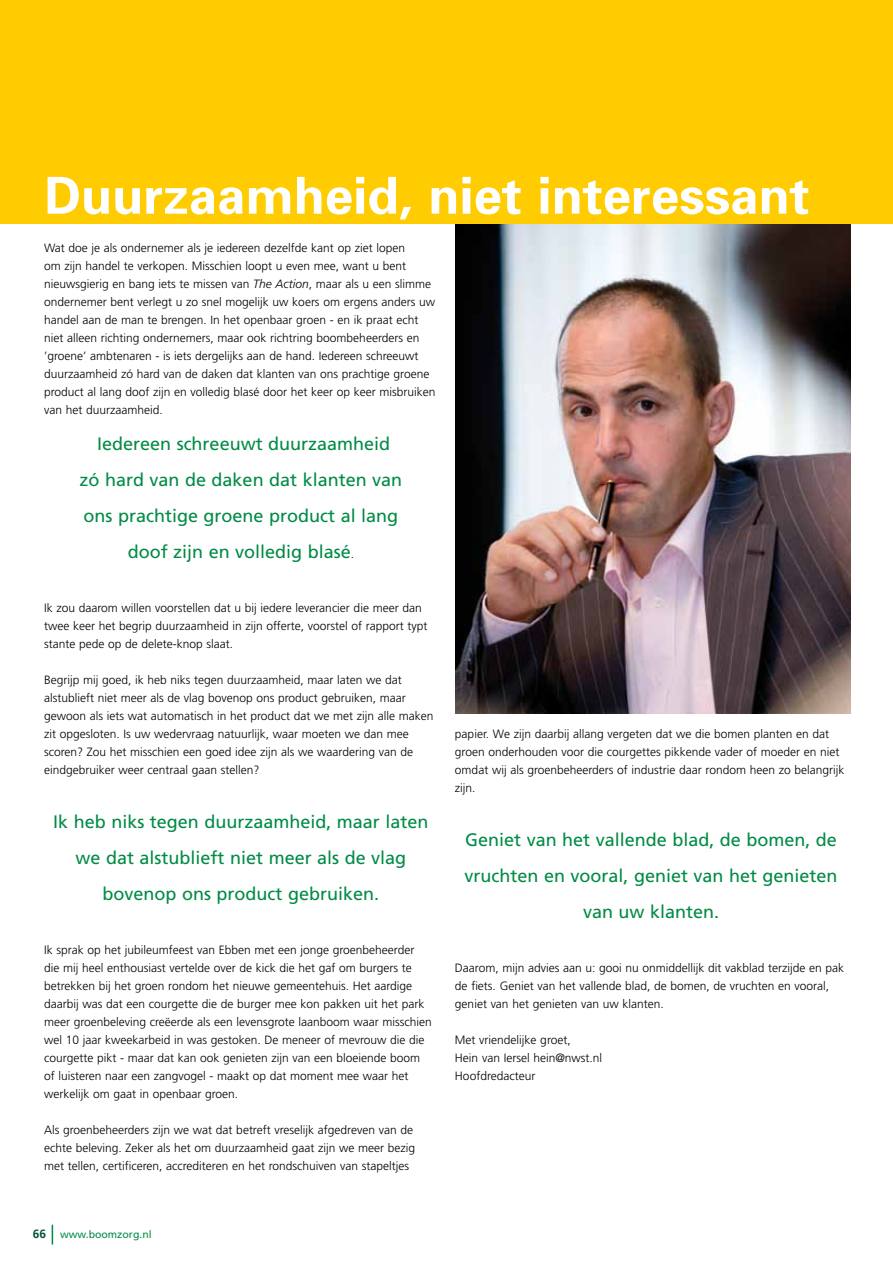
<style>
.page{position:relative;width:893px;height:1263px;background:#fff}
.page>*{position:absolute;margin:0;border:0;box-sizing:border-box;transform-origin:0 0}
.t1{font:700 51px "Univers";color:#fff}
.t2{font:18px/36px "Frutiger";color:#008b45;text-align:center}
.t3{font:300 12px/18px "Frutiger";color:#000}
.t4{font:10.5px "Frutiger";color:#008b45}
.s1{font-style:italic}
.s2{font-weight:300;font-size:12px;color:#000}
.s3{font-weight:700;font-size:12px;color:#00523c}
</style>
<div class="page">
<svg style="left:52px;top:1225px;width:1px;height:19px"></svg>
<img style="left:455px;top:224px;width:395px;height:489px">
<div style="left:0;top:0;width:893px;height:224px;background:#fecc00"></div>
<h1 class="t1" style="left:44px;top:163px;width:767px">Duurzaamheid, niet interessant</h1>
<p class="t3" style="left:44px;top:239px;width:393px">Wat doe je als ondernemer als je iedereen dezelfde kant op ziet lopen<br>om zijn handel te verkopen. Misschien loopt u even mee, want u bent nieuwsgierig en bang iets te missen van <span class="s1">The Action</span>, maar als u een slimme ondernemer bent verlegt u zo snel mogelijk uw koers om ergens anders uw handel aan de man te brengen. In het openbaar groen - en ik praat echt niet alleen richting ondernemers, maar ook richtring boombeheerders en ’groene’ ambtenaren - is iets dergelijks aan de hand. Iedereen schreeuwt duurzaamheid zó hard van de daken dat klanten van ons prachtige groene product al lang doof zijn en volledig blasé door het keer op keer misbruiken van het duurzaamheid.</p>
<h2 class="t2" style="left:80px;top:426px;width:324px">Iedereen schreeuwt duurzaamheid<br>zó hard van de daken dat klanten van ons prachtige groene product al lang doof zijn en volledig blasé<span class="s2">.</span></h2>
<p class="t3" style="left:44px;top:599px;width:385px">Ik zou daarom willen voorstellen dat u bij iedere leverancier die meer dan twee keer het begrip duurzaamheid in zijn offerte, voorstel of rapport typt stante pede op de delete-knop slaat.</p>
<p class="t3" style="left:44px;top:671px;width:391px">Begrijp mij goed, ik heb niks tegen duurzaamheid, maar laten we dat alstublieft niet meer als de vlag bovenop ons product gebruiken, maar gewoon als iets wat automatisch in het product dat we met zijn alle maken zit opgesloten. Is uw wedervraag natuurlijk, waar moeten we dan mee scoren? Zou het misschien een goed idee zijn als we waardering van de eindgebruiker weer centraal gaan stellen?</p>
<h2 class="t2" style="left:53px;top:804px;width:377px">Ik heb niks tegen duurzaamheid, maar laten we dat alstublieft niet meer als de vlag bovenop ons product gebruiken.</h2>
<p class="t3" style="left:44px;top:941px;width:389px">Ik sprak op het jubileumfeest van Ebben met een jonge groenbeheerder die mij heel enthousiast vertelde over de kick die het gaf om burgers te betrekken bij het groen rondom het nieuwe gemeentehuis. Het aardige daarbij was dat een courgette die de burger mee kon pakken uit het park meer groenbeleving creëerde als een levensgrote laanboom waar misschien wel 10 jaar kweekarbeid in was gestoken. De meneer of mevrouw die die courgette pikt - maar dat kan ook genieten zijn van een bloeiende boom of luisteren naar een zangvogel - maakt op dat moment mee waar het werkelijk om gaat in openbaar groen.</p>
<p class="t3" style="left:44px;top:1121px;width:373px">Als groenbeheerders zijn we wat dat betreft vreselijk afgedreven van de echte beleving. Zeker als het om duurzaamheid gaat zijn we meer bezig met tellen, certificeren, accrediteren en het rondschuiven van stapeltjes</p>
<p class="t4" style="left:33px;top:1228px;width:120px"><span class="s3">66</span> www.boomzorg.nl</p>
<p class="t3" style="left:455px;top:725px;width:391px">papier. We zijn daarbij allang vergeten dat we die bomen planten en dat groen onderhouden voor die courgettes pikkende vader of moeder en niet omdat wij als groenbeheerders of industrie daar rondom heen zo belangrijk zijn.</p>
<h2 class="t2" style="left:464px;top:822px;width:375px">Geniet van het vallende blad, de bomen, de vruchten en vooral, geniet van het genieten van uw klanten.</h2>
<p class="t3" style="left:455px;top:959px;width:391px">Daarom, mijn advies aan u: gooi nu onmiddellijk dit vakblad terzijde en pak de fiets. Geniet van het vallende blad, de bomen, de vruchten en vooral, geniet van het genieten van uw klanten.</p>
<p class="t3" style="left:455px;top:1031px;width:149px">Met vriendelijke groet,<br>Hein van Iersel hein@nwst.nl<br>Hoofdredacteur</p>
</div>
